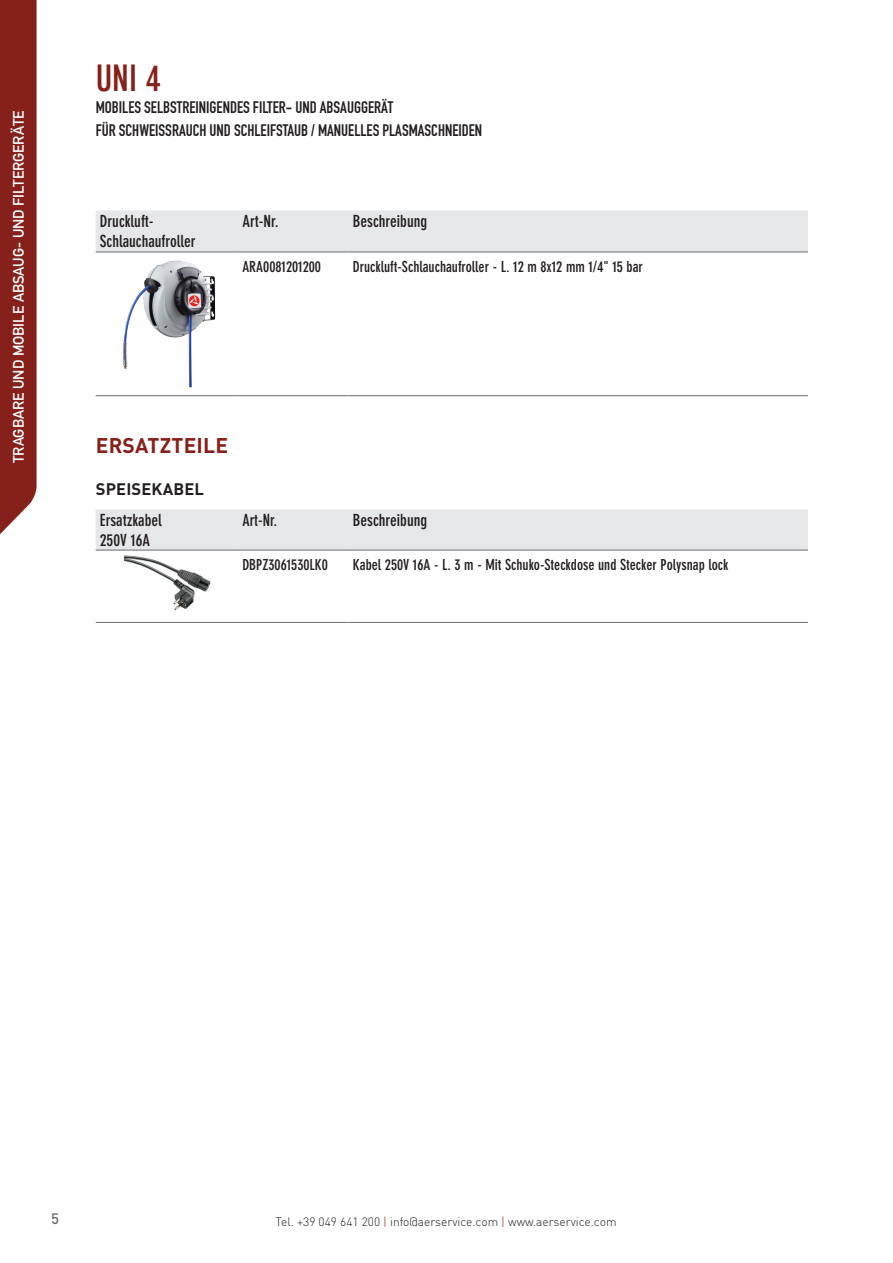
<style>
.page{position:relative;width:893px;height:1263px;background:#fff}
.page>*{position:absolute;margin:0;border:0;box-sizing:border-box;transform-origin:0 0}
.t1{font:700 condensed 36px "DIN Neuzeit Grotesk";color:#85201b}
.Titoletti{font:700 21px "DIN Pro";letter-spacing:.01em;color:#85201b}
.t2{font:16.5px "DIN Engschrift Alternate";color:#231f20}
.t3{font:700 condensed 16.5px/19.8px "DIN Neuzeit Grotesk";color:#231f20}
.t4{font:700 16.5px "DIN Pro";letter-spacing:.01em;color:#231f20}
.t5{font:700 condensed 16.5px "DIN Neuzeit Grotesk";color:#231f20;scale:.96 1}
.t6{font:700 condensed 15px "DIN Neuzeit Grotesk";color:#231f20}
.t7{font:15px "DIN Mittelschrift";color:#fff}
.t8{font:500 15px "DIN Pro";color:#6c6d70}
.t9{font:300 12px "DIN";color:#231f20}
.s1{color:#85201b}
</style>
<div class="page">
<div style="left:0;top:0;width:37px;height:534px;background:#85201b"></div>
<div style="left:96px;top:210px;width:712px;height:42px;background:#e6e7e9"></div>
<hr style="left:96px;top:252px;width:142px;height:1px;background:#6c6d70">
<hr style="left:238px;top:252px;width:111px;height:1px;background:#6c6d70">
<hr style="left:349px;top:252px;width:459px;height:1px;background:#6c6d70">
<hr style="left:96px;top:395px;width:142px;height:1px;background:#6c6d70">
<hr style="left:238px;top:395px;width:111px;height:1px;background:#6c6d70">
<hr style="left:349px;top:395px;width:459px;height:1px;background:#6c6d70">
<img style="left:123px;top:260px;width:52px;height:89px">
<div style="left:96px;top:509px;width:712px;height:41px;background:#e6e7e9"></div>
<hr style="left:96px;top:550px;width:142px;height:1px;background:#6c6d70">
<hr style="left:238px;top:550px;width:111px;height:1px;background:#6c6d70">
<hr style="left:349px;top:550px;width:459px;height:1px;background:#6c6d70">
<hr style="left:96px;top:622px;width:142px;height:1px;background:#6c6d70">
<hr style="left:238px;top:622px;width:111px;height:1px;background:#6c6d70">
<hr style="left:349px;top:622px;width:459px;height:1px;background:#6c6d70">
<img style="left:124px;top:555px;width:87px;height:56px">
<p class="t7" style="left:10px;top:463px;width:354px;rotate:-90deg">TRAGBARE UND MOBILE ABSAUG- UND FILTERGERÄTE</p>
<p class="t1" style="left:96px;top:57px;width:67px">UNI 4</p>
<p class="t2" style="left:96px;top:98px;width:299px">MOBILES SELBSTREINIGENDES FILTER- UND ABSAUGGERÄT</p>
<p class="t2" style="left:96px;top:120px;width:388px">FÜR SCHWEISSRAUCH UND SCHLEIFSTAUB / MANUELLES PLASMASCHNEIDEN</p>
<p class="t3" style="left:100px;top:212px;width:97px">Druckluft-<br>Schlauchaufroller</p>
<p class="t3" style="left:242px;top:212px;width:38px">Art-Nr.</p>
<p class="t3" style="left:353px;top:212px;width:76px">Beschreibung</p>
<p class="t6" style="left:242px;top:258px;width:80px">ARA0081201200</p>
<p class="t6" style="left:353px;top:258px;width:291px">Druckluft-Schlauchaufroller - L. 12 m 8x12 mm 1/4" 15 bar</p>
<p class="Titoletti" style="left:96px;top:431px;width:134px">ERSATZTEILE</p>
<p class="t4" style="left:96px;top:478px;width:110px">SPEISEKABEL</p>
<p class="t3" style="left:100px;top:510px;width:63px">Ersatzkabel</p>
<p class="t3" style="left:100px;top:530px;width:52px">250V 16A</p>
<p class="t5" style="left:242px;top:511px;width:38px">Art-Nr.</p>
<p class="t3" style="left:353px;top:510px;width:76px">Beschreibung</p>
<p class="t6" style="left:242px;top:556px;width:87px">DBPZ3061530LK0</p>
<p class="t6" style="left:353px;top:556px;width:377px">Kabel 250V 16A - L. 3 m - Mit Schuko-Steckdose und Stecker Polysnap lock</p>
<p class="t8" style="left:51px;top:1209px;width:9px">5</p>
<p class="t8" style="left:47px;top:1210px;width:17px">52</p>
<p class="t9" style="left:276px;top:1214px;width:342px">Tel. +39 049 641 200 <span class="s1">|</span> info@aerservice.com <span class="s1">|</span> www.aerservice.com</p>
</div>
